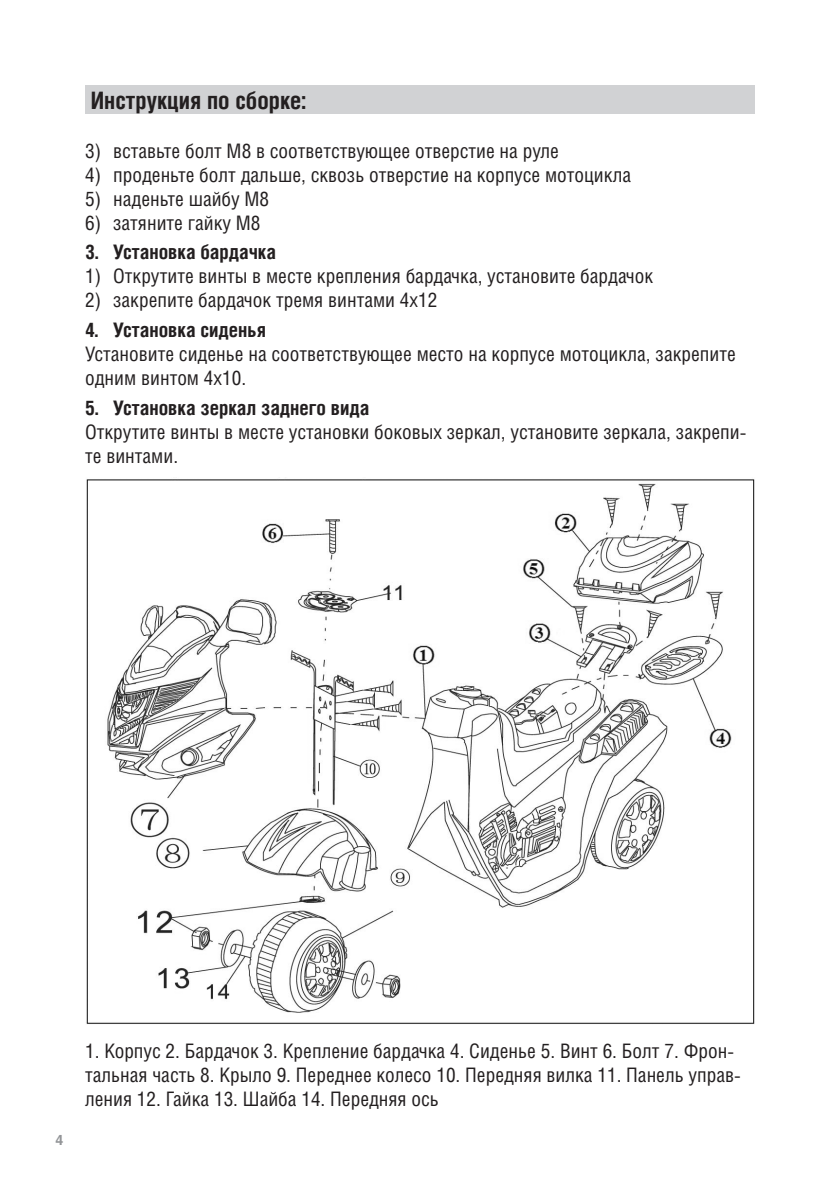
<style>
.page{position:relative;width:840px;height:1191px;background:#fff}
.page>*{position:absolute;margin:0;border:0;box-sizing:border-box;transform-origin:0 0}
.t1{font:700 24px "Helios Cond C";color:#231f20}
.t2{font:20px/24px "Helios Cond C";color:#231f20}
.t3{font:700 20px "Helios Cond C";color:#231f20}
.t4{font:700 14px "Helios C";color:#939598}
</style>
<div class="page">
<img style="left:86px;top:479px;width:668px;height:545px">
<div style="left:85px;top:85px;width:669px;height:28px;background:#d1d2d4"></div>
<p class="t1" style="left:91px;top:86px;width:217px">Инструкция по сборке:</p>
<p class="t2" style="left:85px;top:138px;width:475px">3) вставьте болт М8 в соответствующее отверстие на руле</p>
<p class="t2" style="left:85px;top:162px;width:547px">4) проденьте болт дальше, сквозь отверстие на корпусе мотоцикла</p>
<p class="t2" style="left:85px;top:186px;width:185px">5) наденьте шайбу М8</p>
<p class="t2" style="left:85px;top:210px;width:177px">6) затяните гайку М8</p>
<p class="t3" style="left:85px;top:240px;width:192px">3. Установка бардачка</p>
<p class="t2" style="left:85px;top:264px;width:569px">1) Открутите винты в месте крепления бардачка, установите бардачок</p>
<p class="t2" style="left:85px;top:288px;width:353px">2) закрепите бардачок тремя винтами 4х12</p>
<p class="t3" style="left:85px;top:318px;width:182px">4. Установка сиденья</p>
<p class="t2" style="left:85px;top:341px;width:652px">Установите сиденье на соответствующее место на корпусе мотоцикла, закрепите одним винтом 4х10.</p>
<p class="t3" style="left:85px;top:395px;width:286px">5. Установка зеркал заднего вида</p>
<p class="t2" style="left:85px;top:419px;width:662px">Открутите винты в месте установки боковых зеркал, установите зеркала, закрепи&shy;те винтами.</p>
<p class="t4" style="left:56px;top:1132px;width:9px">4</p>
<p class="t2" style="left:85px;top:1038px;width:656px">1. Корпус 2. Бардачок 3. Крепление бардачка 4. Сиденье 5. Винт 6. Болт 7. Фрон&shy;тальная часть 8. Крыло 9. Переднее колесо 10. Передняя вилка 11. Панель управ&shy;ления 12. Гайка 13. Шайба 14. Передняя ось</p>
</div>
